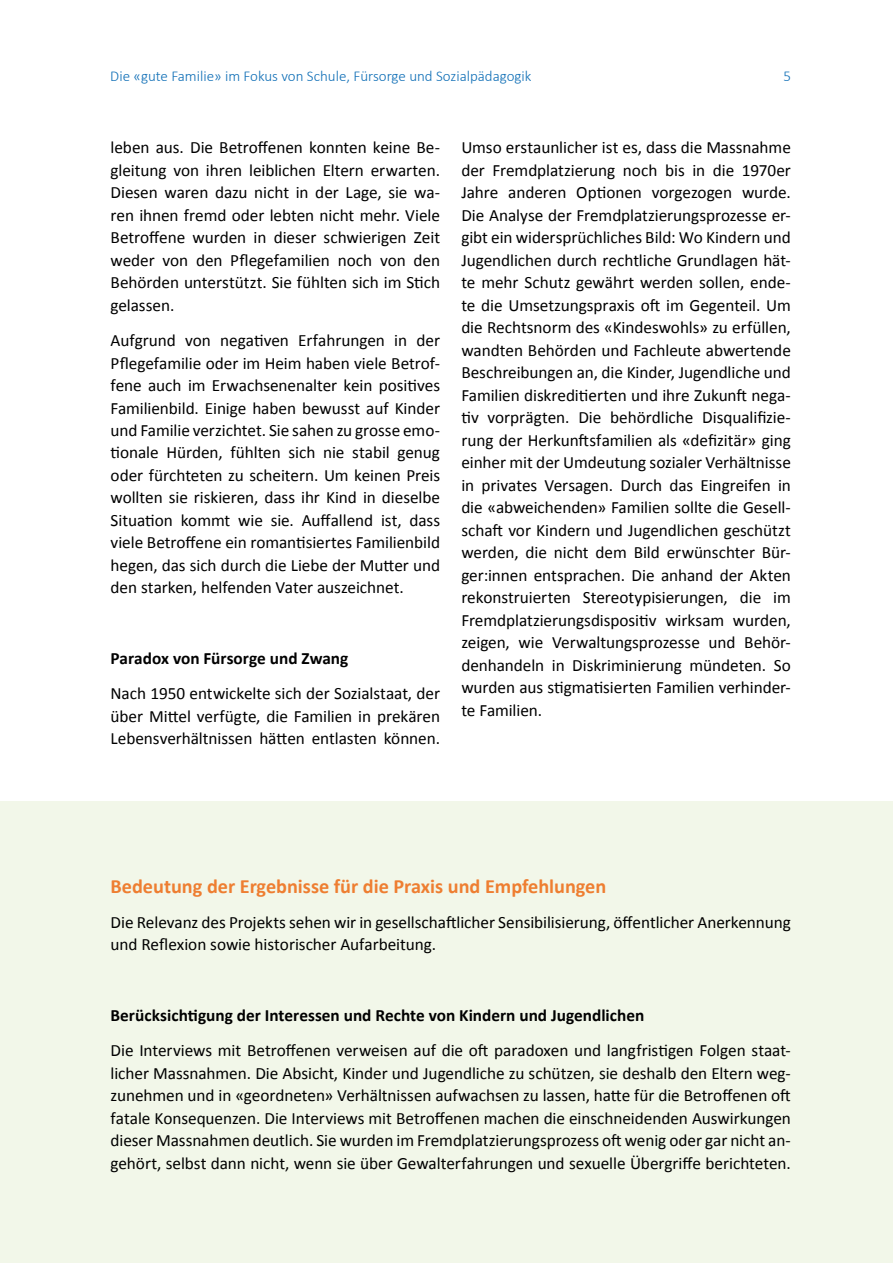
<style>
.page{position:relative;width:893px;height:1263px;background:#fff}
.page>*{position:absolute;margin:0;border:0;box-sizing:border-box;transform-origin:0 0}
.t1{font:700 20.25px "Calibri";color:#ee7e31}
.t2{font:17.25px/22.5px "Calibri";letter-spacing:-.005em;color:#000;text-align:justify}
.t3{font:700 17.25px "Calibri";color:#000}
.t4{font:300 15px "Calibri";color:#0e6eb6}
</style>
<div class="page">
<div style="left:0;top:802px;width:893px;height:461px;background:#f2f7e9"></div>
<p class="t4" style="left:110px;top:67px;width:423px">Die «gute Familie» im Fokus von Schule, Fürsorge und Sozialpädagogik</p>
<p class="t4" style="left:783px;top:67px;width:9px">5</p>
<p class="t2" style="left:111px;top:136px;width:331px">leben aus. Die Betroffenen konnten keine Be&shy;gleitung von ihren leiblichen Eltern erwarten.<br>Diesen waren dazu nicht in der Lage, sie wa&shy;ren ihnen fremd oder lebten nicht mehr. Viele Betroffene wurden in dieser schwierigen Zeit weder von den Pflegefamilien noch von den Behörden unterstützt. Sie fühlten sich im Stich gelassen.</p>
<p class="t2" style="left:111px;top:329px;width:331px">Aufgrund von negativen Erfahrungen in der Pflegefamilie oder im Heim haben viele Betrof&shy;fene auch im Erwachsenenalter kein positives Familienbild. Einige haben bewusst auf Kinder und Familie verzichtet. Sie sahen zu grosse emo&shy;tionale Hürden, fühlten sich nie stabil genug oder fürchteten zu scheitern. Um keinen Preis wollten sie riskieren, dass ihr Kind in dieselbe Situation kommt wie sie. Auffallend ist, dass viele Betroffene ein romantisiertes Familienbild hegen, das sich durch die Liebe der Mutter und den starken, helfenden Vater auszeichnet.</p>
<p class="t3" style="left:111px;top:647px;width:239px">Paradox von Fürsorge und Zwang</p>
<p class="t2" style="left:111px;top:682px;width:331px">Nach 1950 entwickelte sich der Sozialstaat, der über Mittel verfügte, die Familien in prekären Lebensverhältnissen hätten entlasten können.</p>
<p class="t2" style="left:461px;top:136px;width:331px">Umso erstaunlicher ist es, dass die Massnahme der Fremdplatzierung noch bis in die 1970er Jahre anderen Optionen vorgezogen wurde.<br>Die Analyse der Fremdplatzierungsprozesse er&shy;gibt ein widersprüchliches Bild: Wo Kindern und Jugendlichen durch rechtliche Grundlagen hät&shy;te mehr Schutz gewährt werden sollen, ende&shy;te die Umsetzungspraxis oft im Gegenteil. Um die Rechtsnorm des «Kindeswohls» zu erfüllen, wandten Behörden und Fachleute abwertende Beschreibungen an, die Kinder, Jugendliche und Familien diskreditierten und ihre Zukunft nega&shy;tiv vorprägten. Die behördliche Disqualifizie&shy;rung der Herkunftsfamilien als «defizitär» ging einher mit der Umdeutung sozialer Verhältnisse in privates Versagen. Durch das Eingreifen in die «abweichenden» Familien sollte die Gesell&shy;schaft vor Kindern und Jugendlichen geschützt werden, die nicht dem Bild erwünschter Bür&shy;ger:innen entsprachen. Die anhand der Akten rekonstruierten Stereotypisierungen, die im Fremdplatzierungsdispositiv wirksam wurden, zeigen, wie Verwaltungsprozesse und Behör&shy;denhandeln in Diskriminierung mündeten. So wurden aus stigmatisierten Familien verhinder&shy;te Familien.</p>
<p class="t1" style="left:111px;top:873px;width:497px">Bedeutung der Ergebnisse für die Praxis und Empfehlungen</p>
<p class="t2" style="left:111px;top:911px;width:682px">Die Relevanz des Projekts sehen wir in gesellschaftlicher Sensibilisierung, öffentlicher Anerkennung und Reflexion sowie historischer Aufarbeitung.</p>
<p class="t3" style="left:111px;top:1004px;width:535px">Berücksichtigung der Interessen und Rechte von Kindern und Jugendlichen</p>
<p class="t2" style="left:111px;top:1039px;width:682px">Die Interviews mit Betroffenen verweisen auf die oft paradoxen und langfristigen Folgen staat&shy;licher Massnahmen. Die Absicht, Kinder und Jugendliche zu schützen, sie deshalb den Eltern weg&shy;zunehmen und in «geordneten» Verhältnissen aufwachsen zu lassen, hatte für die Betroffenen oft fatale Konsequenzen. Die Interviews mit Betroffenen machen die einschneidenden Auswirkungen dieser Massnahmen deutlich. Sie wurden im Fremdplatzierungsprozess oft wenig oder gar nicht an&shy;gehört, selbst dann nicht, wenn sie über Gewalterfahrungen und sexuelle Übergriffe berichteten.</p>
</div>
